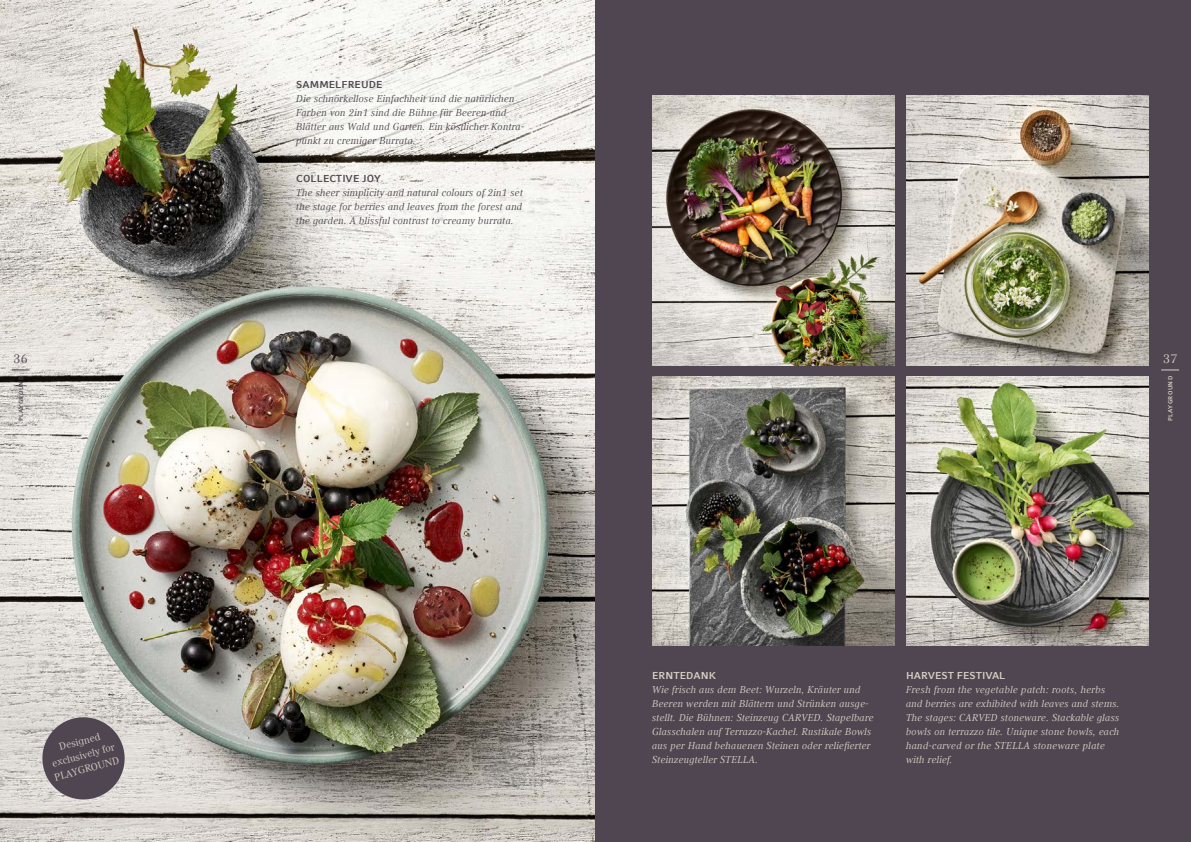
<style>
.page{position:relative;width:1191px;height:842px;background:#fff}
.page>*{position:absolute;margin:0;border:0;box-sizing:border-box;transform-origin:0 0}
.t1{font:12.6px "Compatil Text LT Com";color:#4f4651}
.t2{font:12.6px "Compatil Text LT Com";color:#d6d1c4}
.t3{font:italic 10px/14px "Compatil Text LT Com";letter-spacing:.01em;color:#d6d1c4}
.t4{font:italic 10px/14px "Compatil Text LT Com";letter-spacing:.01em;color:#4f4651}
.t5{font:10px/14px "Compatil Text LT Com";color:#d6d1c4;text-align:center}
.t6{font:700 10px "Compatil Fact LT Com";letter-spacing:.01em;color:#4f4651}
.t7{font:700 10px "Compatil Fact LT Com";letter-spacing:.01em;color:#d6d1c4}
.t8{font:700 6px "Compatil Fact LT Com";letter-spacing:.06em;color:#4f4651}
.t9{font:700 6px "Compatil Fact LT Com";letter-spacing:.06em;color:#d6d1c4}
</style>
<div class="page">
<img style="left:0;top:0;width:595px;height:842px">
<div style="left:595px;top:0;width:596px;height:842px;background:#4f4651"></div>
<svg style="left:12px;top:370px;width:18px;height:1px"></svg>
<svg style="left:38px;top:713px;width:91px;height:91px;background:#80797f"></svg>
<svg style="left:1161px;top:370px;width:18px;height:1px"></svg>
<img style="left:906px;top:96px;width:242px;height:269px">
<img style="left:652px;top:376px;width:242px;height:270px">
<img style="left:652px;top:96px;width:242px;height:269px">
<img style="left:906px;top:376px;width:242px;height:270px">
<p class="t1" style="left:13px;top:352px;width:16px">36</p>
<p class="t8" style="left:17px;top:421px;width:46px;rotate:-90deg">PLAYGROUND</p>
<p class="t5" style="left:46px;top:743px;width:68px;rotate:-15deg">Designed exclusively for<br>PLAYGROUND</p>
<p class="t6" style="left:296px;top:79px;width:88px">SAMMELFREUDE</p>
<p class="t4" style="left:296px;top:92px;width:229px">Die schnörkellose Einfachheit und die natürlichen Farben von 2in1 sind die Bühne für Beeren und Blätter aus Wald und Garten. Ein köstlicher Kontra&shy;punkt zu cremiger Burrata.</p>
<p class="t6" style="left:296px;top:172px;width:86px">COLLECTIVE JOY</p>
<p class="t4" style="left:296px;top:185px;width:228px;text-align:justify">The sheer simplicity and natural colours of 2in1 set the stage for berries and leaves from the forest and the garden. A blissful contrast to creamy burrata.</p>
<p class="t2" style="left:1163px;top:352px;width:16px">37</p>
<p class="t9" style="left:1166px;top:421px;width:46px;rotate:-90deg">PLAYGROUND</p>
<p class="t7" style="left:652px;top:669px;width:66px">ERNTEDANK</p>
<p class="t3" style="left:652px;top:682px;width:223px">Wie frisch aus dem Beet: Wurzeln, Kräuter und Beeren werden mit Blättern und Strünken ausge&shy;stellt. Die Bühnen: Steinzeug CARVED. Stapelbare Glasschalen auf Terrazzo-Kachel. Rustikale Bowls aus per Hand behauenen Steinen oder reliefierter Steinzeugteller STELLA.</p>
<p class="t7" style="left:906px;top:669px;width:101px">HARVEST FESTIVAL</p>
<p class="t3" style="left:906px;top:682px;width:215px">Fresh from the vegetable patch: roots, herbs and berries are exhibited with leaves and stems.<br>The stages: CARVED stoneware. Stackable glass bowls on terrazzo tile. Unique stone bowls, each hand-carved or the STELLA stoneware plate with relief.</p>
</div>
